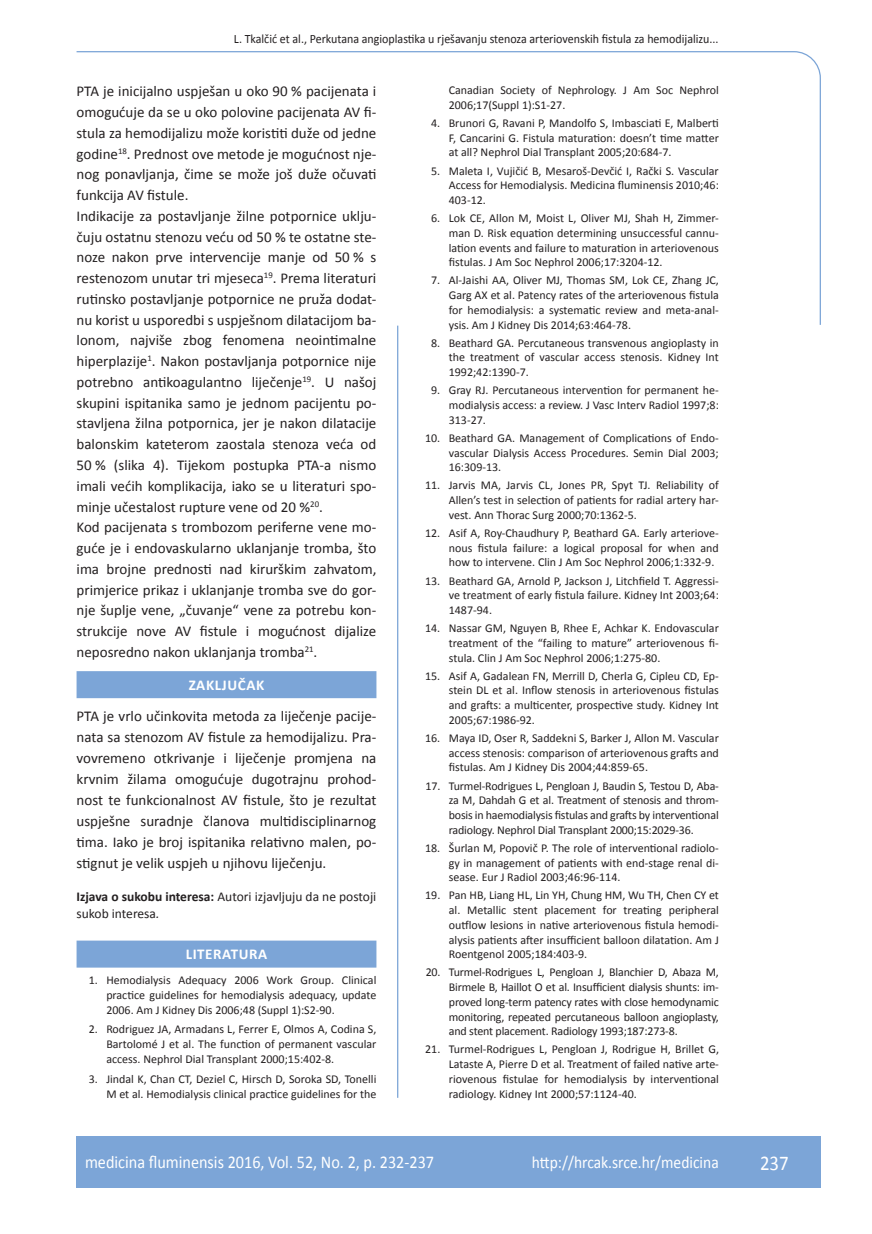
<style>
.page{position:relative;width:872px;height:1234px;background:#fff}
.page>*{position:absolute;margin:0;border:0;box-sizing:border-box;transform-origin:0 0}
.t1{font:21px "Calibri";color:#fff;scale:.9 1}
.t2{font:18px "Calibri";color:#fff;scale:.9 1}
.t3{font:17.25px "Calibri";color:#fff;scale:.9 1}
.t4{font:15px/20.7px "Calibri";color:#231f20}
.t5{font:700 15px "Calibri";letter-spacing:.04em;color:#fff}
.t6{font:13.5px/16.5px "Calibri";color:#231f20}
.t7{font:12.75px "Calibri";color:#231f20;scale:.94 1}
.t8{font:12px/14.7px "Calibri";color:#231f20;text-align:justify}
.s1{font-weight:700}
.s2{font-style:italic}
</style>
<div class="page">
<svg style="left:76px;top:51px;width:745px;height:275px"></svg>
<hr style="left:397px;top:325px;width:1px;height:772px;background:#7ca5d7">
<div style="left:77px;top:1135px;width:744px;height:51px;background:#7ca5d7"></div>
<div style="left:77px;top:671px;width:299px;height:27px;background:#7ca5d7"></div>
<div style="left:77px;top:940px;width:299px;height:27px;background:#7ca5d7"></div>
<p class="t7" style="left:234px;top:30px;width:517px">L. Tkalčić et al., Perkutana angioplastika u rješavanju stenoza arteriovenskih fistula za hemodijalizu...</p>
<p class="t4" style="left:77px;top:80px;width:301px">PTA je inicijalno uspješan u oko 90 % pacijenata i omogućuje da se u oko polovine pacijenata AV fi&shy;stula za hemodijalizu može koristiti duže od jedne godine<sup>18</sup>. Prednost ove metode je mogućnost nje&shy;nog ponavljanja, čime se može još duže očuvati funkcija AV fistule.<br>Indikacije za postavljanje žilne potpornice uklju&shy;čuju ostatnu stenozu veću od 50 % te ostatne ste&shy;noze nakon prve intervencije manje od 50 % s restenozom unutar tri mjeseca<sup>19</sup>. Prema literaturi rutinsko postavljanje potpornice ne pruža dodat&shy;nu korist u usporedbi s uspješnom dilatacijom ba&shy;lonom, najviše zbog fenomena neointimalne hiperplazije<sup>1</sup>. Nakon postavljanja potpornice nije potrebno antikoagulantno liječenje<sup>19</sup>. U našoj skupini ispitanika samo je jednom pacijentu po&shy;stavljena žilna potpornica, jer je nakon dilatacije balonskim kateterom zaostala stenoza veća od 50 % (slika 4). Tijekom postupka PTA-a nismo imali većih komplikacija, iako se u literaturi spo&shy;minje učestalost rupture vene od 20 %<sup>20</sup>.<br>Kod pacijenata s trombozom periferne vene mo&shy;guće je i endovaskularno uklanjanje tromba, što ima brojne prednosti nad kirurškim zahvatom, primjerice prikaz i uklanjanje tromba sve do gor&shy;nje šuplje vene, „čuvanje“ vene za potrebu kon&shy;strukcije nove AV fistule i mogućnost dijalize neposredno nakon uklanjanja tromba<sup>21</sup>.</p>
<p class="t5" style="left:189px;top:675px;width:77px">ZAKLJUČAK</p>
<p class="t4" style="left:77px;top:704px;width:301px;text-align:justify">PTA je vrlo učinkovita metoda za liječenje pacije&shy;nata sa stenozom AV fistule za hemodijalizu. Pra&shy;vovremeno otkrivanje i liječenje promjena na krvnim žilama omogućuje dugotrajnu prohod&shy;nost te funkcionalnost AV fistule, što je rezultat uspješne suradnje članova multidisciplinarnog tima. Iako je broj ispitanika relativno malen, po&shy;stignut je velik uspjeh u njihovu liječenju.</p>
<p class="t6" style="left:77px;top:887px;width:301px"><span class="s1">Izjava o sukobu interesa:</span> Autori izjavljuju da ne postoji sukob interesa<span class="s2">.</span></p>
<p class="t5" style="left:186px;top:944px;width:83px">LITERATURA</p>
<p class="t8" style="left:106px;top:971px;width:271px;text-indent:-18px">1. Hemodialysis Adequacy 2006 Work Group. Clinical practice guidelines for hemodialysis adequacy, update 2006. Am J Kidney Dis 2006;48 (Suppl 1):S2-90.</p>
<p class="t8" style="left:106px;top:1021px;width:271px;text-indent:-18px">2. Rodriguez JA, Armadans L, Ferrer E, Olmos A, Codina S, Bartolomé J et al. The function of permanent vascular access. Nephrol Dial Transplant 2000;15:402-8.</p>
<p class="t8" style="left:89px;top:1070px;width:289px;text-align:right">3. Jindal K, Chan CT, Deziel C, Hirsch D, Soroka SD, Tonelli<br>M et al. Hemodialysis clinical practice guidelines for the</p>
<p class="t8" style="left:449px;top:82px;width:271px">Canadian Society of Nephrology. J Am Soc Nephrol<br>2006;17(Suppl 1):S1-27.</p>
<p class="t8" style="left:449px;top:115px;width:271px;text-indent:-18px">4. Brunori G, Ravani P, Mandolfo S, Imbasciati E, Malberti F, Cancarini G. Fistula maturation: doesn’t time matter at all? Nephrol Dial Transplant 2005;20:684-7.</p>
<p class="t8" style="left:449px;top:163px;width:272px;text-indent:-18px">5. Maleta I, Vujičić B, Mesaroš-Devčić I, Rački S. Vascular Access for Hemodialysis. Medicina fluminensis 2010;46:<br>403-12.</p>
<p class="t8" style="left:449px;top:210px;width:271px;text-indent:-18px">6. Lok CE, Allon M, Moist L, Oliver MJ, Shah H, Zimmer&shy;man D. Risk equation determining unsuccessful cannu&shy;lation events and failure to maturation in arteriovenous fistulas. J Am Soc Nephrol 2006;17:3204-12.</p>
<p class="t8" style="left:449px;top:272px;width:272px;text-indent:-18px">7. Al-Jaishi AA, Oliver MJ, Thomas SM, Lok CE, Zhang JC, Garg AX et al. Patency rates of the arteriovenous fistula for hemodialysis: a systematic review and meta-anal&shy;ysis. Am J Kidney Dis 2014;63:464-78.</p>
<p class="t8" style="left:449px;top:335px;width:271px;text-indent:-18px">8. Beathard GA. Percutaneous transvenous angioplasty in the treatment of vascular access stenosis. Kidney Int 1992;42:1390-7.</p>
<p class="t8" style="left:449px;top:382px;width:272px;text-indent:-18px">9. Gray RJ. Percutaneous intervention for permanent he&shy;modialysis access: a review. J Vasc Interv Radiol 1997;8:<br>313-27.</p>
<p class="t8" style="left:449px;top:430px;width:271px;text-indent:-24px">10. Beathard GA. Management of Complications of Endo&shy;vascular Dialysis Access Procedures. Semin Dial 2003; 16:309-13.</p>
<p class="t8" style="left:449px;top:477px;width:271px;text-indent:-24px">11. Jarvis MA, Jarvis CL, Jones PR, Spyt TJ. Reliability of Allen’s test in selection of patients for radial artery har&shy;vest. Ann Thorac Surg 2000;70:1362-5.</p>
<p class="t8" style="left:449px;top:525px;width:271px;text-indent:-24px">12. Asif A, Roy-Chaudhury P, Beathard GA. Early arteriove&shy;nous fistula failure: a logical proposal for when and how to intervene. Clin J Am Soc Nephrol 2006;1:332-9.</p>
<p class="t8" style="left:449px;top:572px;width:272px;text-indent:-24px">13. Beathard GA, Arnold P, Jackson J, Litchfield T. Aggressi&shy;ve treatment of early fistula failure. Kidney Int 2003;64:<br>1487-94.</p>
<p class="t8" style="left:449px;top:620px;width:271px;text-indent:-24px">14. Nassar GM, Nguyen B, Rhee E, Achkar K. Endovascular treatment of the “failing to mature” arteriovenous fi&shy;stula. Clin J Am Soc Nephrol 2006;1:275-80.</p>
<p class="t8" style="left:449px;top:667px;width:271px;text-indent:-24px">15. Asif A, Gadalean FN, Merrill D, Cherla G, Cipleu CD, Ep&shy;stein DL et al. Inflow stenosis in arteriovenous fistulas and grafts: a multicenter, prospective study. Kidney Int 2005;67:1986-92.</p>
<p class="t8" style="left:449px;top:730px;width:271px;text-indent:-24px">16. Maya ID, Oser R, Saddekni S, Barker J, Allon M. Vascular access stenosis: comparison of arteriovenous grafts and fistulas. Am J Kidney Dis 2004;44:859-65.</p>
<p class="t8" style="left:449px;top:777px;width:271px;text-indent:-23px">17. Turmel‐Rodrigues L, Pengloan J, Baudin S, Testou D, Aba&shy;za M, Dahdah G et al. Treatment of stenosis and throm&shy;bosis in haemodialysis fistulas and grafts by interventional radiology. Nephrol Dial Transplant 2000;15:2029-36.</p>
<p class="t8" style="left:449px;top:839px;width:271px;text-indent:-24px">18. Šurlan M, Popovič P. The role of interventional radiolo&shy;gy in management of patients with end-stage renal di&shy;sease. Eur J Radiol 2003;46:96-114.</p>
<p class="t8" style="left:449px;top:887px;width:272px;text-indent:-24px">19. Pan HB, Liang HL, Lin YH, Chung HM, Wu TH, Chen CY et al. Metallic stent placement for treating peripheral outflow lesions in native arteriovenous fistula hemodi&shy;alysis patients after insufficient balloon dilatation. Am J Roentgenol 2005;184:403-9.</p>
<p class="t8" style="left:449px;top:964px;width:271px;text-indent:-23px">20. Turmel-Rodrigues L, Pengloan J, Blanchier D, Abaza M, Birmele B, Haillot O et al. Insufficient dialysis shunts: im&shy;proved long-term patency rates with close hemodynamic monitoring, repeated percutaneous balloon angioplasty, and stent placement. Radiology 1993;187:273-8.</p>
<p class="t8" style="left:449px;top:1041px;width:271px;text-indent:-24px">21. Turmel-Rodrigues L, Pengloan J, Rodrigue H, Brillet G, Lataste A, Pierre D et al. Treatment of failed native arte&shy;riovenous fistulae for hemodialysis by interventional radiology. Kidney Int 2000;57:1124-40.</p>
<h2 class="t2" style="left:85px;top:1150px;width:389px">medicina fluminensis 2016, Vol. 52, No. 2, p. 232-237</h2>
<h3 class="t3" style="left:532px;top:1151px;width:209px">http://hrcak.srce.hr/medicina</h3>
<h1 class="t1" style="left:760px;top:1149px;width:33px">237</h1>
</div>
